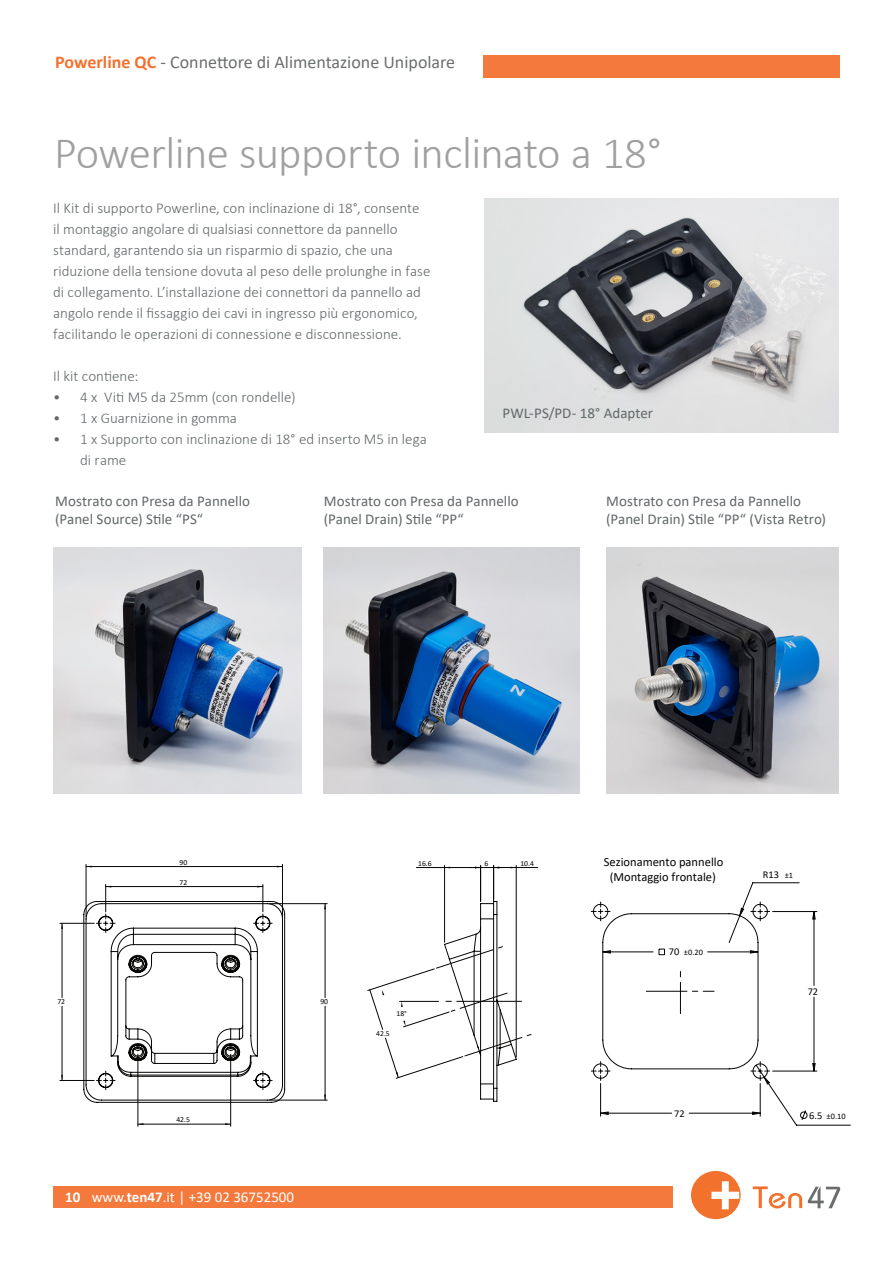
<style>
.page{position:relative;width:893px;height:1263px;background:#fff}
.page>*{position:absolute;margin:0;border:0;box-sizing:border-box;transform-origin:0 0}
.Page_Title{font:300 45px "Calibri";letter-spacing:-.015em;color:#a0a0a0}
.t1{font:18px "Calibri";color:#6b6f6d}
.Body_Copy{font:300 15px/21px "Calibri";color:#626769}
.Body_Text{font:15px/18px "Calibri";color:#626769}
.t2{font:15px "Calibri";color:#fff}
.t3{font:700 15px "Calibri";color:#fff}
.t4{font:12.45px/15.5px "Calibri";color:#050504;text-align:center}
.t5{font:10.35px "Calibri";color:#050504}
.t6{font:8.4px "Calibri";color:#050504}
.t7{font:7.65px "Calibri";color:#050504}
.s1{font-weight:700;color:#f3712e}
.s2{font-weight:700}
.s3{font-size:10.35px}
.s4{font-size:8.4px}
</style>
<div class="page">
<div style="left:53px;top:1187px;width:619px;height:21px;background:#f3793d"></div>
<svg style="left:753px;top:1186px;width:49px;height:22px"></svg>
<div style="left:691px;top:1171px;width:50px;height:48px;background:#f2722d;border-radius:50%"></div>
<svg style="left:711px;top:1181px;width:28px;height:28px"></svg>
<svg style="left:808px;top:1186px;width:32px;height:22px"></svg>
<img style="left:485px;top:199px;width:354px;height:234px">
<img style="left:324px;top:548px;width:256px;height:245px">
<img style="left:53px;top:548px;width:248px;height:245px">
<img style="left:607px;top:548px;width:232px;height:245px">
<div style="left:483px;top:55px;width:357px;height:22px;background:#f3793d"></div>
<hr style="left:138px;top:1124px;width:93px;height:1px;background:#050504">
<hr style="left:230px;top:1054px;width:1px;height:72px;background:#050504">
<hr style="left:138px;top:1054px;width:1px;height:72px;background:#050504">
<hr style="left:325px;top:1006px;width:1px;height:94px;background:#050504">
<hr style="left:325px;top:904px;width:1px;height:93px;background:#050504">
<hr style="left:269px;top:1100px;width:58px;height:1px;background:#050504">
<hr style="left:269px;top:903px;width:58px;height:1px;background:#050504">
<hr style="left:62px;top:1006px;width:1px;height:74px;background:#050504">
<hr style="left:62px;top:923px;width:1px;height:74px;background:#050504">
<hr style="left:60px;top:1080px;width:34px;height:1px;background:#050504">
<hr style="left:60px;top:923px;width:34px;height:1px;background:#050504">
<hr style="left:86px;top:866px;width:196px;height:1px;background:#050504">
<hr style="left:282px;top:864px;width:1px;height:53px;background:#050504">
<hr style="left:86px;top:864px;width:1px;height:53px;background:#050504">
<svg style="left:225px;top:1123px;width:6px;height:2px"></svg>
<svg style="left:138px;top:1123px;width:6px;height:2px"></svg>
<svg style="left:324px;top:1094px;width:2px;height:6px"></svg>
<svg style="left:61px;top:923px;width:2px;height:6px"></svg>
<svg style="left:83px;top:884px;width:202px;height:219px"></svg>
<hr style="left:516px;top:865px;width:1px;height:192px;background:#050504">
<hr style="left:493px;top:865px;width:1px;height:36px;background:#050504">
<hr style="left:445px;top:867px;width:36px;height:1px;background:#050504">
<hr style="left:444px;top:865px;width:1px;height:77px;background:#050504">
<hr style="left:480px;top:865px;width:1px;height:36px;background:#050504">
<svg style="left:416px;top:867px;width:28px;height:1px"></svg>
<svg style="left:481px;top:867px;width:57px;height:1px"></svg>
<svg style="left:367px;top:901px;width:165px;height:201px"></svg>
<hr style="left:600px;top:1083px;width:1px;height:33px;background:#050504">
<svg style="left:744px;top:882px;width:107px;height:244px"></svg>
<svg style="left:600px;top:1111px;width:161px;height:4px"></svg>
<svg style="left:591px;top:902px;width:225px;height:183px"></svg>
<p class="t1" style="left:55px;top:50px;width:401px"><span class="s1">Powerline QC</span> - Connettore di Alimentazione Unipolare</p>
<p class="Page_Title" style="left:54px;top:125px;width:609px">Powerline supporto inclinato a 18°</p>
<p class="Body_Copy" style="left:53px;top:197px;width:379px">Il Kit di supporto Powerline, con inclinazione di 18°, consente<br>il montaggio angolare di qualsiasi connettore da pannello standard, garantendo sia un risparmio di spazio, che una riduzione della tensione dovuta al peso delle prolunghe in fase di collegamento. L’installazione dei connettori da pannello ad angolo rende il fissaggio dei cavi in ingresso più ergonomico, facilitando le operazioni di connessione e disconnessione.</p>
<p class="Body_Copy" style="left:53px;top:365px;width:87px">Il kit contiene:</p>
<p class="Body_Copy" style="left:53px;top:386px;width:244px">• 4 x Viti M5 da 25mm (con rondelle)</p>
<p class="Body_Copy" style="left:53px;top:407px;width:185px">• 1 x Guarnizione in gomma</p>
<p class="Body_Copy" style="left:80px;top:428px;width:348px;text-indent:-27px">• 1 x Supporto con inclinazione di 18° ed inserto M5 in lega di rame</p>
<p class="Body_Text" style="left:55px;top:492px;width:196px">Mostrato con Presa da Pannello (Panel Source) Stile “PS“</p>
<p class="Body_Text" style="left:324px;top:492px;width:196px">Mostrato con Presa da Pannello (Panel Drain) Stile “PP“</p>
<p class="Body_Text" style="left:606px;top:492px;width:221px">Mostrato con Presa da Pannello (Panel Drain) Stile “PP“ (Vista Retro)</p>
<p class="Body_Text" style="left:503px;top:403px;width:152px">PWL-PS/PD- 18° Adapter</p>
<p class="t7" style="left:180px;top:857px;width:9px">90</p>
<p class="t7" style="left:180px;top:877px;width:9px">72</p>
<p class="t7" style="left:57px;top:996px;width:9px">72</p>
<p class="t7" style="left:320px;top:996px;width:9px">90</p>
<p class="t7" style="left:176px;top:1114px;width:15px">42.5</p>
<p class="t3" style="left:65px;top:1186px;width:17px">10</p>
<p class="t2" style="left:92px;top:1187px;width:204px">www.<span class="s2">ten47</span>.it | +39 02 36752500</p>
<p class="t7" style="left:418px;top:858px;width:15px">16.6</p>
<p class="t7" style="left:485px;top:858px;width:5px">6</p>
<p class="t7" style="left:520px;top:858px;width:15px">10.4</p>
<p class="t7" style="left:396px;top:1008px;width:12px">18°</p>
<p class="t7" style="left:376px;top:1028px;width:15px">42.5</p>
<p class="t4" style="left:604px;top:853px;width:121px">Sezionamento pannello (Montaggio frontale)</p>
<p class="t6" style="left:669px;top:947px;width:35px"><span class="s3">70</span> ±0.20</p>
<p class="t5" style="left:763px;top:867px;width:32px">R13 <span class="s4">±1</span></p>
<p class="t5" style="left:808px;top:984px;width:12px">72</p>
<p class="t5" style="left:674px;top:1106px;width:12px">72</p>
<p class="t6" style="left:809px;top:1110px;width:38px"><span class="s3">6.5</span> ±0.10</p>
</div>
